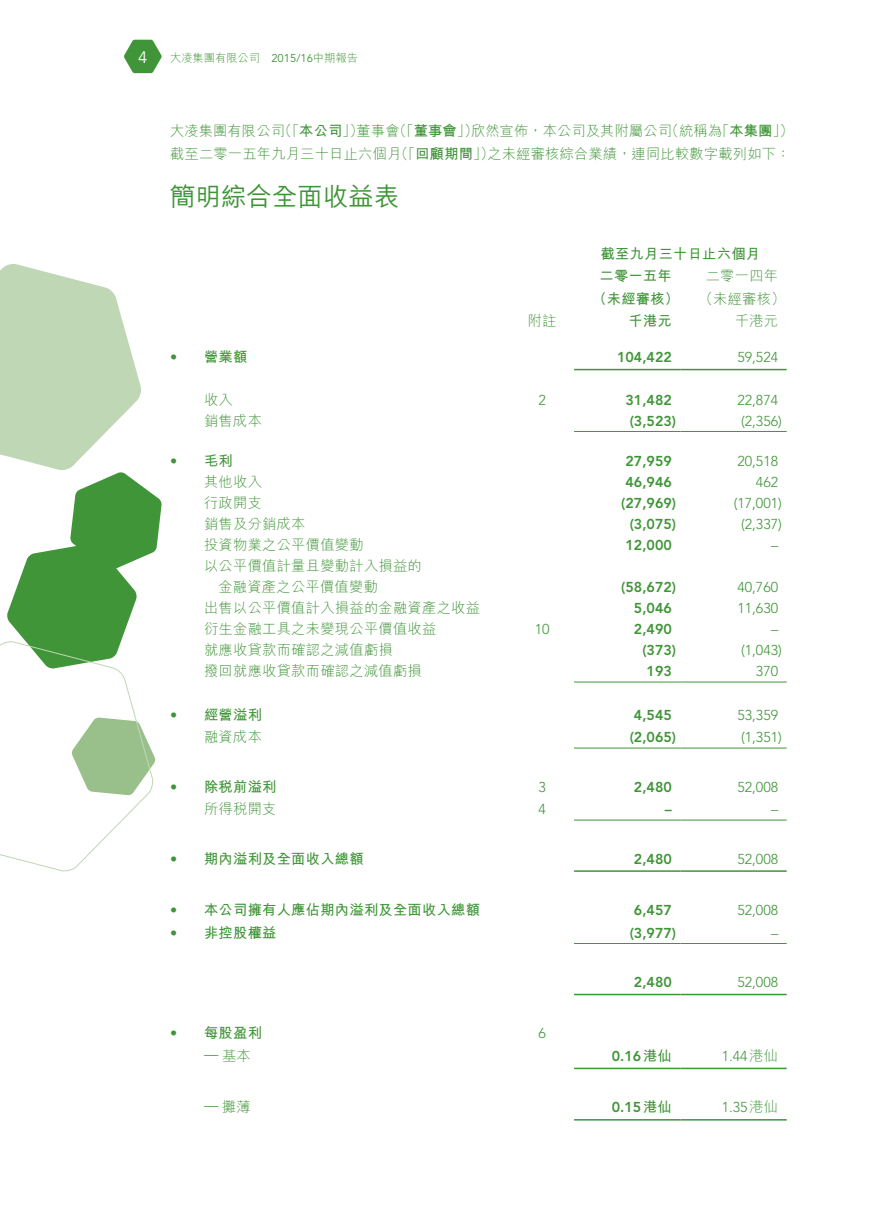
<style>
.page{position:relative;width:893px;height:1212px;background:#fff}
.page>*{position:absolute;margin:0;border:0;box-sizing:border-box;transform-origin:0 0}
.t1{font:500 25.5px "M Hei HK";color:#3f9537}
.t2{font:16.5px "Avenir LT Std";color:#fff}
._50_Table_txt{font:300 14.25px/21px "M Hei HK";letter-spacing:.02em;color:#3f9537}
._50_Table_txt-2{font:800 14.25px "Avenir LT Std";color:#3f9537}
._50_Table_txt-3{font:300 14.25px "Avenir LT Std";color:#3f9537}
._00_txt{font:300 14.25px/22.5px "M Hei HK";letter-spacing:.015em;color:#3f9537}
._50_Table_txt-4{font:700 14.25px "M Hei HK";letter-spacing:.02em;color:#3f9537}
._00_txt-2{font:700 14.25px "M Hei HK";letter-spacing:.02em;color:#3f9537}
.t3{font:300 11.25px "M Hei HK";color:#3f9537}
.s1{font-family:"Avenir LT Std";font-weight:400}
.s2{font-weight:700}
.s3{font-family:"Avenir LT Std";font-weight:800}
.s4{font-family:"M Hei HK";font-weight:700}
.s5{font-family:"M Hei HK"}
</style>
<div class="page">
<svg style="left:124px;top:40px;width:38px;height:33px"></svg>
<svg style="left:0;top:264px;width:162px;height:608px"></svg>
<hr style="left:574px;top:369px;width:106px;height:1px;background:#3f9537">
<hr style="left:680px;top:369px;width:107px;height:1px;background:#3f9537">
<hr style="left:574px;top:431px;width:106px;height:1px;background:#3f9537">
<hr style="left:680px;top:431px;width:107px;height:1px;background:#3f9537">
<hr style="left:574px;top:682px;width:106px;height:1px;background:#3f9537">
<hr style="left:680px;top:682px;width:107px;height:1px;background:#3f9537">
<hr style="left:574px;top:748px;width:106px;height:1px;background:#3f9537">
<hr style="left:680px;top:748px;width:107px;height:1px;background:#3f9537">
<hr style="left:574px;top:820px;width:106px;height:1px;background:#3f9537">
<hr style="left:680px;top:820px;width:107px;height:1px;background:#3f9537">
<hr style="left:574px;top:870px;width:106px;height:2px;background:#3f9537">
<hr style="left:680px;top:870px;width:107px;height:2px;background:#3f9537">
<hr style="left:574px;top:943px;width:106px;height:1px;background:#3f9537">
<hr style="left:680px;top:943px;width:107px;height:1px;background:#3f9537">
<hr style="left:574px;top:994px;width:106px;height:1px;background:#3f9537">
<hr style="left:680px;top:994px;width:107px;height:1px;background:#3f9537">
<hr style="left:574px;top:1068px;width:106px;height:1px;background:#3f9537">
<hr style="left:680px;top:1068px;width:107px;height:1px;background:#3f9537">
<hr style="left:574px;top:1119px;width:106px;height:1px;background:#3f9537">
<hr style="left:680px;top:1119px;width:107px;height:1px;background:#3f9537">
<p class="t2" style="left:138px;top:47px;width:11px">4</p>
<p class="t3" style="left:170px;top:52px;width:189px">大凌集團有限公司 <span class="s1">2015/16</span>中期報告</p>
<p class="_00_txt" style="left:170px;top:119px;width:625px">大凌集團有限公司（「<span class="s2">本公司</span>」）董事會（「<span class="s2">董事會</span>」）欣然宣佈，本公司及其附屬公司（統稱為「<span class="s2">本集團</span>」）截至二零一五年九月三十日止六個月（「<span class="s2">回顧期間</span>」）之未經審核綜合業績，連同比較數字載列如下：</p>
<p class="t1" style="left:170px;top:178px;width:231px">簡明綜合全面收益表</p>
<p class="_00_txt-2" style="left:601px;top:243px;width:161px">截至九月三十日止六個月</p>
<p class="_00_txt-2" style="left:599px;top:265px;width:74px">二零一五年</p>
<p class="_00_txt" style="left:706px;top:264px;width:74px">二零一四年</p>
<p class="_00_txt-2" style="left:593px;top:288px;width:88px">（未經審核）</p>
<p class="_00_txt" style="left:699px;top:287px;width:88px">（未經審核）</p>
<p class="_00_txt" style="left:528px;top:309px;width:30px">附註</p>
<p class="_00_txt-2" style="left:628px;top:310px;width:45px">千港元</p>
<p class="_00_txt" style="left:735px;top:309px;width:45px">千港元</p>
<p class="_50_Table_txt-4" style="left:170px;top:346px;width:79px"><span class="s3">•</span> 營業額</p>
<p class="_50_Table_txt-2" style="left:617px;top:349px;width:56px">104,422</p>
<p class="_50_Table_txt-3" style="left:737px;top:349px;width:42px">59,524</p>
<p class="_50_Table_txt" style="left:204px;top:389px;width:30px">收入</p>
<p class="_50_Table_txt-3" style="left:538px;top:391px;width:9px">2</p>
<p class="_50_Table_txt-2" style="left:625px;top:391px;width:48px">31,482</p>
<p class="_50_Table_txt-3" style="left:737px;top:391px;width:42px">22,874</p>
<p class="_50_Table_txt" style="left:204px;top:410px;width:59px">銷售成本</p>
<p class="_50_Table_txt-2" style="left:630px;top:412px;width:48px">(3,523)</p>
<p class="_50_Table_txt-3" style="left:741px;top:412px;width:42px">(2,356)</p>
<p class="_50_Table_txt-4" style="left:170px;top:450px;width:64px"><span class="s3">•</span> 毛利</p>
<p class="_50_Table_txt-2" style="left:625px;top:453px;width:48px">27,959</p>
<p class="_50_Table_txt-3" style="left:737px;top:453px;width:42px">20,518</p>
<p class="_50_Table_txt" style="left:204px;top:471px;width:59px">其他收入</p>
<p class="_50_Table_txt-2" style="left:625px;top:474px;width:48px">46,946</p>
<p class="_50_Table_txt-3" style="left:756px;top:474px;width:24px">462</p>
<p class="_50_Table_txt" style="left:204px;top:492px;width:59px">行政開支</p>
<p class="_50_Table_txt-2" style="left:621px;top:495px;width:56px">(27,969)</p>
<p class="_50_Table_txt-3" style="left:734px;top:495px;width:50px">(17,001)</p>
<p class="_50_Table_txt" style="left:204px;top:513px;width:103px">銷售及分銷成本</p>
<p class="_50_Table_txt-2" style="left:630px;top:516px;width:48px">(3,075)</p>
<p class="_50_Table_txt-3" style="left:741px;top:516px;width:42px">(2,337)</p>
<p class="_50_Table_txt" style="left:204px;top:534px;width:161px">投資物業之公平價值變動</p>
<p class="_50_Table_txt-2" style="left:625px;top:537px;width:48px">12,000</p>
<p class="_50_Table_txt-3" style="left:771px;top:537px;width:9px">–</p>
<p class="_50_Table_txt" style="left:218px;top:555px;width:205px;text-indent:-14px">以公平價值計量且變動計入損益的金融資產之公平價值變動</p>
<p class="_50_Table_txt-2" style="left:621px;top:579px;width:56px">(58,672)</p>
<p class="_50_Table_txt-3" style="left:737px;top:579px;width:42px">40,760</p>
<p class="_50_Table_txt" style="left:204px;top:597px;width:277px">出售以公平價值計入損益的金融資產之收益</p>
<p class="_50_Table_txt-2" style="left:634px;top:600px;width:39px">5,046</p>
<p class="_50_Table_txt-3" style="left:737px;top:600px;width:42px">11,630</p>
<p class="_50_Table_txt" style="left:204px;top:618px;width:234px">衍生金融工具之未變現公平價值收益</p>
<p class="_50_Table_txt-3" style="left:535px;top:621px;width:16px">10</p>
<p class="_50_Table_txt-2" style="left:634px;top:621px;width:39px">2,490</p>
<p class="_50_Table_txt-3" style="left:771px;top:621px;width:9px">–</p>
<p class="_50_Table_txt" style="left:204px;top:639px;width:190px">就應收貸款而確認之減值虧損</p>
<p class="_50_Table_txt-2" style="left:642px;top:642px;width:35px">(373)</p>
<p class="_50_Table_txt-3" style="left:741px;top:642px;width:42px">(1,043)</p>
<p class="_50_Table_txt" style="left:204px;top:660px;width:219px">撥回就應收貸款而確認之減值虧損</p>
<p class="_50_Table_txt-2" style="left:647px;top:663px;width:27px">193</p>
<p class="_50_Table_txt-3" style="left:756px;top:663px;width:24px">370</p>
<p class="_50_Table_txt-4" style="left:170px;top:704px;width:93px"><span class="s3">•</span> 經營溢利</p>
<p class="_50_Table_txt-2" style="left:634px;top:706px;width:39px">4,545</p>
<p class="_50_Table_txt-3" style="left:737px;top:706px;width:42px">53,359</p>
<p class="_50_Table_txt" style="left:204px;top:726px;width:59px">融資成本</p>
<p class="_50_Table_txt-2" style="left:630px;top:729px;width:48px">(2,065)</p>
<p class="_50_Table_txt-3" style="left:741px;top:729px;width:42px">(1,351)</p>
<p class="_50_Table_txt-4" style="left:170px;top:776px;width:108px"><span class="s3">•</span> 除稅前溢利</p>
<p class="_50_Table_txt-3" style="left:538px;top:778px;width:9px">3</p>
<p class="_50_Table_txt-2" style="left:634px;top:778px;width:39px">2,480</p>
<p class="_50_Table_txt-3" style="left:737px;top:778px;width:42px">52,008</p>
<p class="_50_Table_txt" style="left:204px;top:798px;width:74px">所得稅開支</p>
<p class="_50_Table_txt-3" style="left:538px;top:801px;width:9px">4</p>
<p class="_50_Table_txt-2" style="left:665px;top:801px;width:9px">–</p>
<p class="_50_Table_txt-3" style="left:771px;top:801px;width:9px">–</p>
<p class="_50_Table_txt-4" style="left:170px;top:848px;width:195px"><span class="s3">•</span> 期內溢利及全面收入總額</p>
<p class="_50_Table_txt-2" style="left:634px;top:850px;width:39px">2,480</p>
<p class="_50_Table_txt-3" style="left:737px;top:850px;width:42px">52,008</p>
<p class="_50_Table_txt-4" style="left:170px;top:899px;width:311px"><span class="s3">•</span> 本公司擁有人應佔期內溢利及全面收入總額</p>
<p class="_50_Table_txt-2" style="left:634px;top:902px;width:39px">6,457</p>
<p class="_50_Table_txt-3" style="left:737px;top:902px;width:42px">52,008</p>
<p class="_50_Table_txt-4" style="left:170px;top:922px;width:108px"><span class="s3">•</span> 非控股權益</p>
<p class="_50_Table_txt-2" style="left:630px;top:924px;width:48px">(3,977)</p>
<p class="_50_Table_txt-3" style="left:771px;top:924px;width:9px">–</p>
<p class="_50_Table_txt-2" style="left:634px;top:974px;width:39px">2,480</p>
<p class="_50_Table_txt-3" style="left:737px;top:974px;width:42px">52,008</p>
<p class="_50_Table_txt-4" style="left:170px;top:1023px;width:93px"><span class="s3">•</span> 每股盈利</p>
<p class="_50_Table_txt-3" style="left:538px;top:1025px;width:9px">6</p>
<p class="_50_Table_txt" style="left:204px;top:1045px;width:48px"><sup>—</sup> 基本</p>
<p class="_50_Table_txt-2" style="left:612px;top:1047px;width:62px">0.16<span class="s4">港仙</span></p>
<p class="_50_Table_txt-3" style="left:722px;top:1048px;width:58px">1.44<span class="s5">港仙</span></p>
<p class="_50_Table_txt" style="left:204px;top:1096px;width:48px"><sup>—</sup> 攤薄</p>
<p class="_50_Table_txt-2" style="left:612px;top:1099px;width:62px">0.15<span class="s4">港仙</span></p>
<p class="_50_Table_txt-3" style="left:722px;top:1099px;width:58px">1.35<span class="s5">港仙</span></p>
</div>
